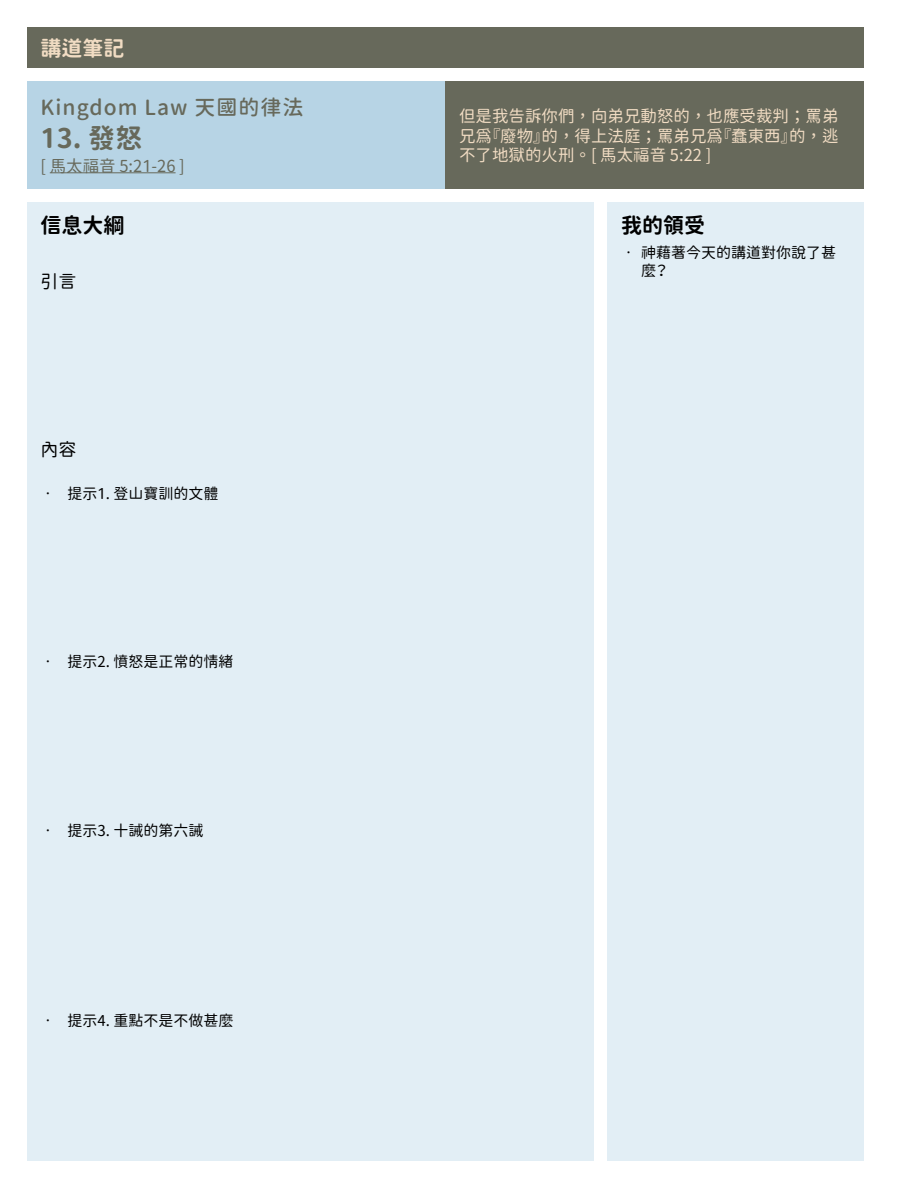
<style>
.page{position:relative;width:918px;height:1188px;background:#fff}
.page>*{position:absolute;margin:0;border:0;box-sizing:border-box;transform-origin:0 0}
.t1{font:27px "Gen Sen Rounded TW B";color:#67695b}
.t2{font:21px "Gen Sen Rounded TW M";letter-spacing:.05em;color:#67695b}
.t3{font:21px "Gen Sen Rounded TW B";color:#000}
.t4{font:21px "Gen Sen Rounded TW B";color:#f1dcc3}
.t5{font:18px "Gen Sen Rounded TW R";color:#000}
.t6{font:16.5px/19.8px "Gen Sen Rounded TW R";color:#f1dcc3;text-align:justify}
.t7{font:16.5px "Gen Sen Rounded TW R";color:#67695b}
.t8{font:15px/18px "Gen Sen Rounded TW R";color:#000}
</style>
<div class="page">
<div style="left:27px;top:27px;width:837px;height:41px;background:#67695b"></div>
<div style="left:27px;top:81px;width:419px;height:108px;background:#b7d4e5"></div>
<hr style="left:50px;top:172px;width:126px;height:1px;background:#67695b">
<div style="left:446px;top:81px;width:418px;height:108px;background:#67695b"></div>
<div style="left:27px;top:202px;width:567px;height:959px;background:#e2eef5"></div>
<div style="left:608px;top:202px;width:256px;height:959px;background:#e2eef5"></div>
<p class="t4" style="left:40px;top:36px;width:85px">講道筆記</p>
<p class="t2" style="left:40px;top:96px;width:265px">Kingdom Law 天國的律法</p>
<h1 class="t1" style="left:40px;top:122px;width:104px">13. 發怒</h1>
<p class="t7" style="left:40px;top:156px;width:146px">[ 馬太福音 5:21-26 ]</p>
<p class="t3" style="left:40px;top:213px;width:85px">信息大綱</p>
<p class="t5" style="left:40px;top:272px;width:37px">引言</p>
<p class="t5" style="left:40px;top:440px;width:37px">內容</p>
<p class="t8" style="left:40px;top:485px;width:179px">• 提示1. 登山寶訓的文體</p>
<p class="t8" style="left:40px;top:653px;width:194px">• 提示2. 憤怒是正常的情緒</p>
<p class="t8" style="left:40px;top:822px;width:164px">• 提示3. 十誡的第六誡</p>
<p class="t8" style="left:40px;top:1011px;width:194px">• 提示4. 重點不是不做甚麼</p>
<p class="t6" style="left:459px;top:106px;width:381px">但是我告訴你們，向弟兄動怒的，也應受裁判；罵弟兄為『廢物』的，得上法庭；罵弟兄為『蠢東西』的，逃不了地獄的火刑。[ 馬太福音 5:22 ]</p>
<p class="t3" style="left:621px;top:213px;width:85px">我的領受</p>
<p class="t8" style="left:641px;top:243px;width:196px;text-indent:-20px">• 神藉著今天的講道對你說了甚麼？</p>
</div>
